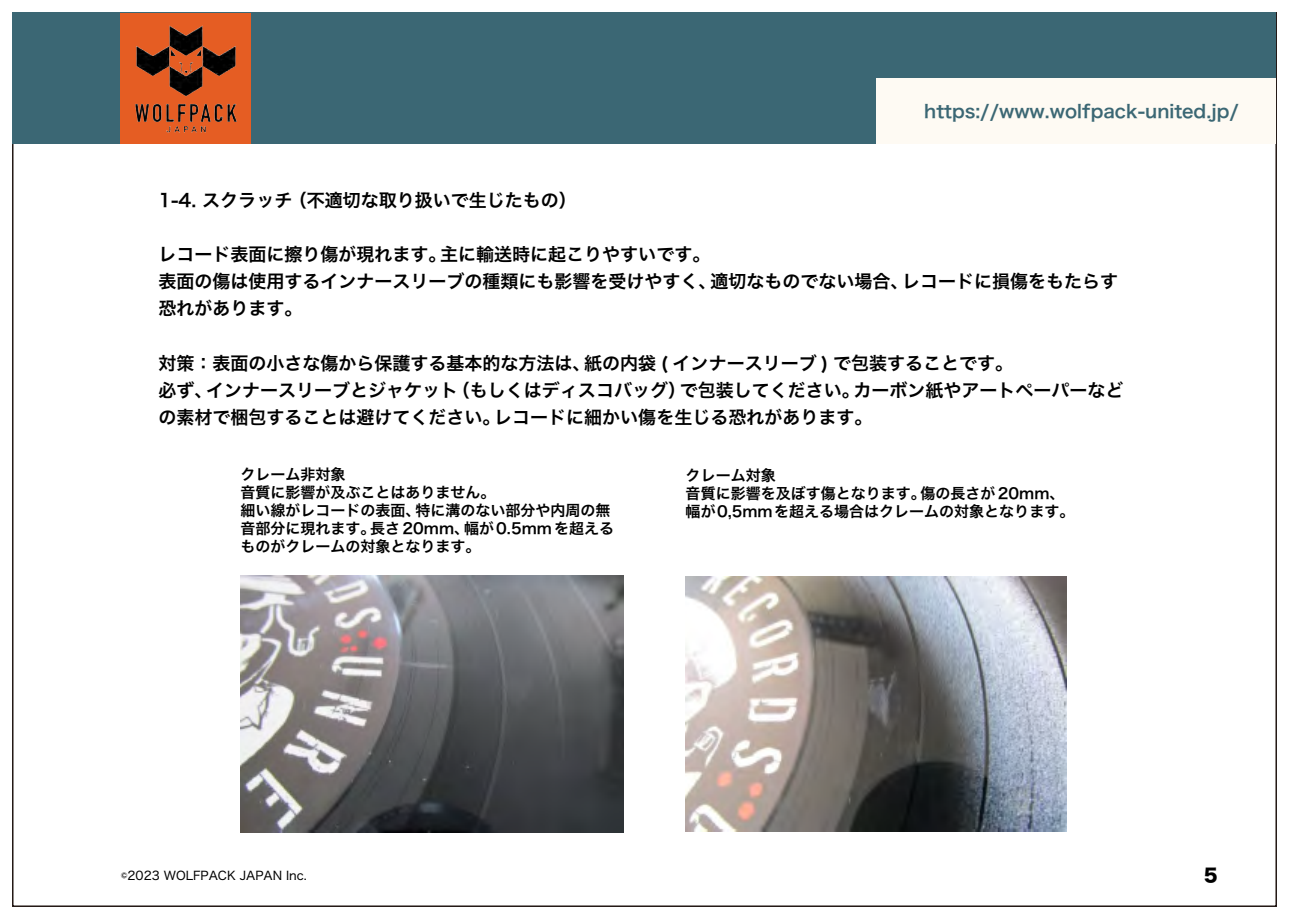
<style>
.page{position:relative;width:1289px;height:919px;background:#fff}
.page>*{position:absolute;margin:0;border:0;box-sizing:border-box;transform-origin:0 0}
.t1{font:18px/27px "Hiragino Sans W6";color:#000}
.t2{font:18px "Hiragino Sans W6";color:#3b6774}
.t3{font:18px "Hira Kaku Std W8";color:#000}
.t4{font:15px/18px "Hiragino Sans W6";color:#000}
.t5{font:12px "Hiragino Sans W4";color:#000}
</style>
<div class="page">
<div style="left:13px;top:13px;width:1263px;height:131px;background:#3b6774"></div>
<div style="left:121px;top:14px;width:130px;height:130px;background:#e55d23"></div>
<div style="left:876px;top:78px;width:400px;height:66px;background:#fefaf3"></div>
<img style="left:135px;top:25px;width:102px;height:108px">
<img style="left:240px;top:575px;width:383px;height:257px">
<img style="left:685px;top:576px;width:381px;height:255px">
<p class="t2" style="left:924px;top:95px;width:316px">https://www.wolfpack-united.jp/</p>
<p class="t1" style="left:158px;top:186px;width:420px">1-4. スクラッチ（不適切な取り扱いで生じたもの）</p>
<p class="t1" style="left:158px;top:240px;width:961px">レコード表面に擦り傷が現れます。主に輸送時に起こりやすいです。<br>表面の傷は使用するインナースリーブの種類にも影響を受けやすく、適切なものでない場合、レコードに損傷をもたらす恐れがあります。</p>
<p class="t1" style="left:158px;top:348px;width:966px">対策：表面の小さな傷から保護する基本的な方法は、紙の内袋 ( インナースリーブ ) で包装することです。<br>必ず、インナースリーブとジャケット（もしくはディスコバッグ）で包装してください。カーボン紙やアートペーパーなどの素材で梱包することは避けてください。レコードに細かい傷を生じる恐れがあります。</p>
<p class="t4" style="left:240px;top:465px;width:375px">クレーム非対象<br>音質に影響が及ぶことはありません。<br>細い線がレコードの表面、特に溝のない部分や内周の無音部分に現れます。長さ20mm、幅が0.5mmを超えるものがクレームの対象となります。</p>
<p class="t4" style="left:685px;top:465px;width:390px">クレーム対象<br>音質に影響を及ぼす傷となります。傷の長さが20mm、幅が0,5mmを超える場合はクレームの対象となります。</p>
<p class="t5" style="left:121px;top:864px;width:188px">©2023 WOLFPACK JAPAN Inc.</p>
<p class="t3" style="left:1203px;top:865px;width:15px">5</p>
</div>
